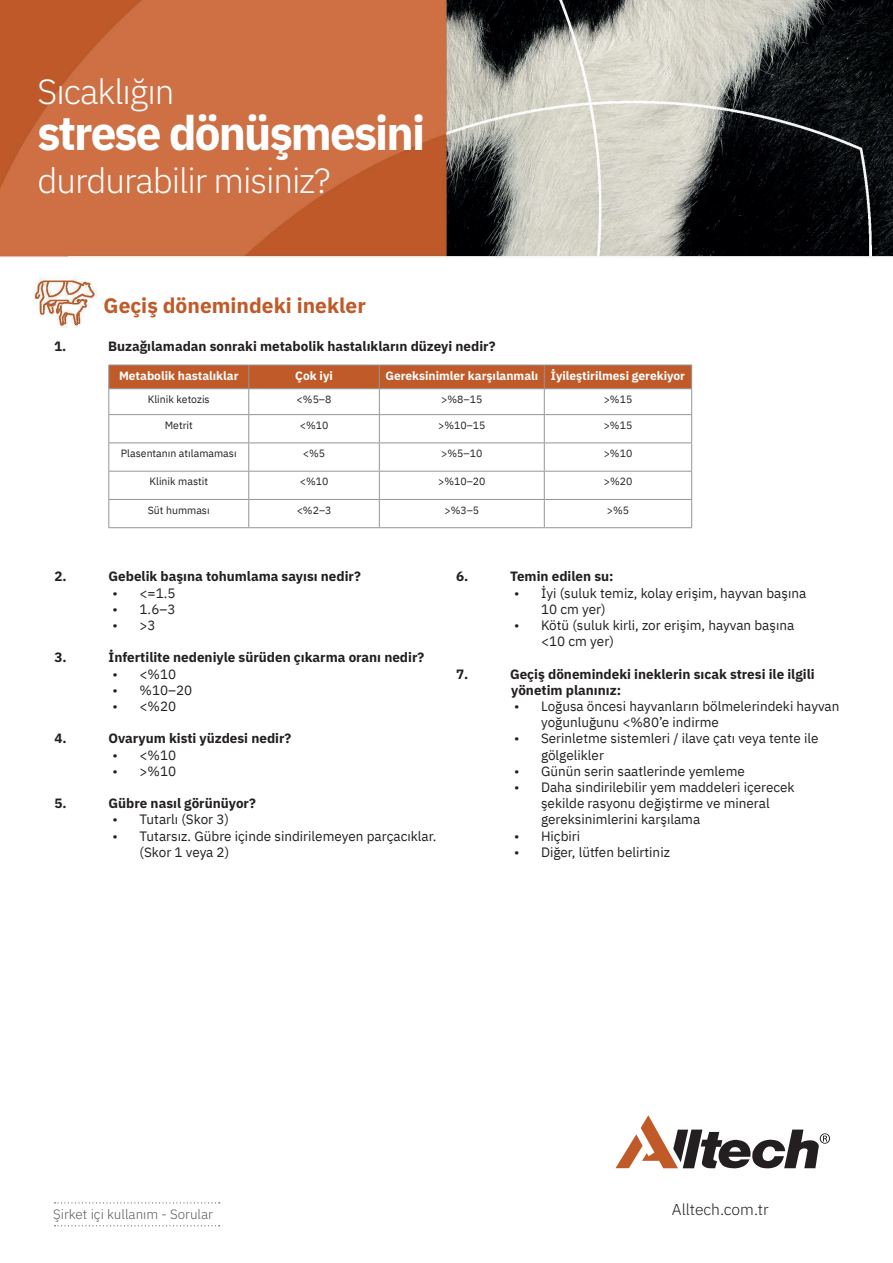
<style>
.page{position:relative;width:893px;height:1263px;background:#fff}
.page>*{position:absolute;margin:0;border:0;box-sizing:border-box;transform-origin:0 0}
.t1{font:700 47.7px "IBM Plex Sans";letter-spacing:-.04em;color:#fff;scale:.96 1}
.t2{font:300 34.95px "IBM Plex Sans";letter-spacing:-.03em;color:#fff}
.t3{font:700 21px "IBM Plex Sans";color:#c05a28}
.t4{font:300 15.75px "IBM Plex Sans";color:#231f20}
.t5{font:13.5px/16.2px "IBM Plex Sans";color:#231f20}
.t6{font:700 13.5px/16.2px "IBM Plex Sans";color:#231f20}
.t7{font:300 13.5px "IBM Plex Sans";color:#595e61}
.t8{font:700 12px "IBM Plex Sans";color:#fff}
.t9{font:10.5px "IBM Plex Sans";color:#231f20}
</style>
<div class="page">
<img style="left:0;top:0;width:893px;height:1227px">
<svg style="left:55px;top:1202px;width:165px;height:1px"></svg>
<svg style="left:55px;top:1225px;width:165px;height:1px"></svg>
<svg style="left:108px;top:365px;width:584px;height:162px"></svg>
<hr style="left:108px;top:527px;width:141px;height:1px;background:#939598">
<hr style="left:249px;top:527px;width:130px;height:1px;background:#939598">
<hr style="left:379px;top:527px;width:165px;height:1px;background:#939598">
<hr style="left:544px;top:527px;width:148px;height:1px;background:#939598">
<svg style="left:615px;top:1115px;width:215px;height:54px"></svg>
<h2 class="t2" style="left:38px;top:65px;width:138px">Sıcaklığın</h2>
<h1 class="t1" style="left:38px;top:95px;width:405px">strese dönüşmesini</h1>
<h2 class="t2" style="left:38px;top:155px;width:294px">durdurabilir misiniz?</h2>
<h3 class="t3" style="left:104px;top:289px;width:264px">Geçiş dönemindeki inekler</h3>
<p class="t6" style="left:54px;top:337px;width:14px">1.</p>
<p class="t6" style="left:108px;top:337px;width:389px">Buzağılamadan sonraki metabolik hastalıkların düzeyi nedir?</p>
<p class="t8" style="left:119px;top:367px;width:121px">Metabolik hastalıklar</p>
<p class="t8" style="left:295px;top:367px;width:39px">Çok iyi</p>
<p class="t8" style="left:385px;top:367px;width:301px">Gereksinimler karşılanmalı İyileştirilmesi gerekiyor</p>
<p class="t9" style="left:148px;top:391px;width:63px">Klinik ketozis</p>
<p class="t9" style="left:297px;top:391px;width:36px">&lt;%5–8</p>
<p class="t9" style="left:441px;top:391px;width:43px">&gt;%8–15</p>
<p class="t9" style="left:604px;top:391px;width:30px">&gt;%15</p>
<p class="t9" style="left:165px;top:417px;width:30px">Metrit</p>
<p class="t9" style="left:300px;top:417px;width:30px">&lt;%10</p>
<p class="t9" style="left:438px;top:417px;width:49px">&gt;%10–15</p>
<p class="t9" style="left:604px;top:417px;width:30px">&gt;%15</p>
<p class="t9" style="left:121px;top:445px;width:117px">Plasentanın atılamaması</p>
<p class="t9" style="left:303px;top:445px;width:24px">&lt;%5</p>
<p class="t9" style="left:441px;top:445px;width:43px">&gt;%5–10</p>
<p class="t9" style="left:604px;top:445px;width:30px">&gt;%10</p>
<p class="t9" style="left:150px;top:474px;width:60px">Klinik mastit</p>
<p class="t9" style="left:300px;top:474px;width:30px">&lt;%10</p>
<p class="t9" style="left:438px;top:474px;width:49px">&gt;%10–20</p>
<p class="t9" style="left:604px;top:474px;width:30px">&gt;%20</p>
<p class="t9" style="left:148px;top:502px;width:63px">Süt humması</p>
<p class="t9" style="left:297px;top:502px;width:36px">&lt;%2–3</p>
<p class="t9" style="left:444px;top:502px;width:36px">&gt;%3–5</p>
<p class="t9" style="left:607px;top:502px;width:24px">&gt;%5</p>
<p class="t6" style="left:55px;top:567px;width:14px">2.</p>
<p class="t6" style="left:109px;top:567px;width:254px">Gebelik başına tohumlama sayısı nedir?</p>
<p class="t5" style="left:113px;top:584px;width:65px">• &lt;=1.5</p>
<p class="t5" style="left:113px;top:600px;width:64px">• 1.6–3</p>
<p class="t5" style="left:113px;top:616px;width:45px">• &gt;3</p>
<p class="t6" style="left:55px;top:648px;width:14px">3.</p>
<p class="t6" style="left:109px;top:648px;width:317px">İnfertilite nedeniyle sürüden çıkarma oranı nedir?</p>
<p class="t5" style="left:113px;top:665px;width:65px">• &lt;%10</p>
<p class="t5" style="left:113px;top:681px;width:81px">• %10–20</p>
<p class="t5" style="left:113px;top:697px;width:65px">• &lt;%20</p>
<p class="t6" style="left:55px;top:729px;width:14px">4.</p>
<p class="t6" style="left:109px;top:729px;width:184px">Ovaryum kisti yüzdesi nedir?</p>
<p class="t5" style="left:113px;top:746px;width:65px">• &lt;%10</p>
<p class="t5" style="left:113px;top:762px;width:65px">• &gt;%10</p>
<p class="t6" style="left:55px;top:794px;width:14px">5.</p>
<p class="t6" style="left:109px;top:794px;width:149px">Gübre nasıl görünüyor?</p>
<p class="t5" style="left:113px;top:810px;width:118px">• Tutarlı (Skor 3)</p>
<p class="t5" style="left:140px;top:827px;width:298px;text-indent:-27px">• Tutarsız. Gübre içinde sindirilemeyen parçacıklar. (Skor 1 veya 2)</p>
<p class="t6" style="left:456px;top:567px;width:14px">6.</p>
<p class="t6" style="left:510px;top:567px;width:105px">Temin edilen su:</p>
<p class="t5" style="left:541px;top:584px;width:267px;text-indent:-27px">• İyi (suluk temiz, kolay erişim, hayvan başına<br>10 cm yer)</p>
<p class="t5" style="left:541px;top:616px;width:255px;text-indent:-27px">• Kötü (suluk kirli, zor erişim, hayvan başına &lt;10 cm yer)</p>
<p class="t6" style="left:456px;top:665px;width:14px">7.</p>
<p class="t6" style="left:510px;top:665px;width:306px">Geçiş dönemindeki ineklerin sıcak stresi ile ilgili yönetim planınız:</p>
<p class="t5" style="left:541px;top:697px;width:300px;text-indent:-27px">• Loğusa öncesi hayvanların bölmelerindeki hayvan yoğunluğunu &lt;%80’e indirme</p>
<p class="t5" style="left:541px;top:729px;width:279px;text-indent:-27px">• Serinletme sistemleri / ilave çatı veya tente ile gölgelikler</p>
<p class="t5" style="left:514px;top:762px;width:232px">• Günün serin saatlerinde yemleme</p>
<p class="t5" style="left:541px;top:778px;width:255px;text-indent:-27px">• Daha sindirilebilir yem maddeleri içerecek şekilde rasyonu değiştirme ve mineral gereksinimlerini karşılama</p>
<p class="t5" style="left:514px;top:827px;width:68px">• Hiçbiri</p>
<p class="t5" style="left:514px;top:843px;width:157px">• Diğer, lütfen belirtiniz</p>
<p class="t7" style="left:53px;top:1204px;width:161px">Şirket içi kullanım - Sorular</p>
<p class="t4" style="left:672px;top:1198px;width:98px">Alltech.com.tr</p>
</div>
